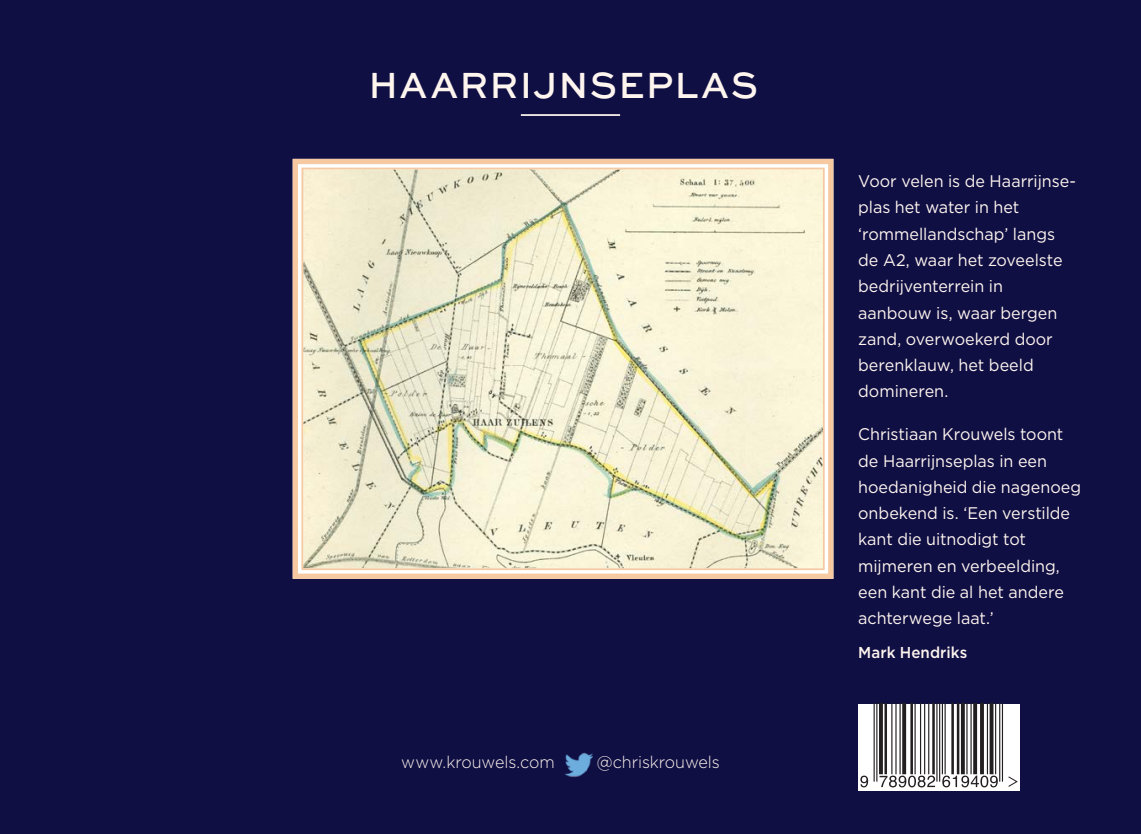
<style>
.page{position:relative;width:1141px;height:834px;background:#fff}
.page>*{position:absolute;margin:0;border:0;box-sizing:border-box;transform-origin:0 0}
.t1{font:38.32px "Sweet Sans Medium SC";letter-spacing:.035em;color:#fef5ef;scale:.96 1}
.body{font:16.8px/26.2px "Gotham";color:#fef5ef;scale:.96 1}
.body-2{font:300 16.8px "Gotham";letter-spacing:-.005em;color:#fef5ef;scale:.96 1}
.body-3{font:500 15.75px "Gotham";letter-spacing:.005em;color:#fef5ef;scale:.96 1}
</style>
<div class="page">
<div style="left:0;top:0;width:1141px;height:833px;background:#100f44"></div>
<img style="left:565px;top:752px;width:28px;height:25px">
<svg style="left:292px;top:158px;width:542px;height:421px;background:#edd1ba"></svg>
<svg style="left:301px;top:167px;width:525px;height:404px;background:#ebe7cb"></svg>
<svg style="left:858px;top:703px;width:161px;height:87px;background:#f0f0f1"></svg>
<hr style="left:876px;top:703px;width:1px;height:78px;background:#231f20">
<hr style="left:874px;top:703px;width:1px;height:78px;background:#231f20">
<svg style="left:879px;top:703px;width:4px;height:71px"></svg>
<hr style="left:884px;top:703px;width:3px;height:71px;background:#231f20">
<hr style="left:899px;top:703px;width:2px;height:71px;background:#231f20">
<hr style="left:895px;top:703px;width:2px;height:71px;background:#231f20">
<hr style="left:891px;top:703px;width:1px;height:71px;background:#231f20">
<svg style="left:902px;top:703px;width:4px;height:71px"></svg>
<hr style="left:910px;top:703px;width:3px;height:71px;background:#231f20">
<hr style="left:928px;top:703px;width:1px;height:71px;background:#231f20">
<hr style="left:924px;top:703px;width:1px;height:71px;background:#231f20">
<hr style="left:920px;top:703px;width:1px;height:71px;background:#231f20">
<hr style="left:914px;top:703px;width:2px;height:71px;background:#231f20">
<hr style="left:932px;top:703px;width:3px;height:71px;background:#231f20">
<hr style="left:945px;top:703px;width:1px;height:71px;background:#231f20">
<hr style="left:942px;top:703px;width:1px;height:71px;background:#231f20">
<hr style="left:939px;top:703px;width:1px;height:78px;background:#231f20">
<hr style="left:936px;top:703px;width:1px;height:78px;background:#231f20">
<hr style="left:957px;top:703px;width:2px;height:71px;background:#231f20">
<hr style="left:951px;top:703px;width:3px;height:71px;background:#231f20">
<svg style="left:961px;top:703px;width:4px;height:71px"></svg>
<hr style="left:970px;top:703px;width:2px;height:71px;background:#231f20">
<hr style="left:966px;top:703px;width:2px;height:71px;background:#231f20">
<svg style="left:980px;top:703px;width:4px;height:71px"></svg>
<svg style="left:973px;top:703px;width:4px;height:71px"></svg>
<hr style="left:987px;top:703px;width:1px;height:71px;background:#231f20">
<hr style="left:990px;top:703px;width:3px;height:71px;background:#231f20">
<hr style="left:1002px;top:703px;width:1px;height:78px;background:#231f20">
<hr style="left:999px;top:703px;width:1px;height:78px;background:#231f20">
<hr style="left:995px;top:703px;width:1px;height:71px;background:#231f20">
<svg style="left:860px;top:775px;width:8px;height:12px"></svg>
<svg style="left:879px;top:775px;width:56px;height:12px"></svg>
<svg style="left:942px;top:775px;width:56px;height:12px"></svg>
<svg style="left:1007px;top:775px;width:12px;height:12px"></svg>
<hr style="left:521px;top:114px;width:99px;height:2px;background:#fef5ef">
<p class="t1" style="left:369px;top:63px;width:407px">HAARRIJNSEPLAS</p>
<p class="body-2" style="left:401px;top:751px;width:162px">www.krouwels.com</p>
<p class="body-2" style="left:597px;top:751px;width:130px">@chriskrouwels</p>
<p class="body" style="left:858px;top:168px;width:228px">Voor velen is de Haarrijnse&shy;plas het water in het ‘rommellandschap’ langs de A2, waar het zoveelste bedrijventerrein in aanbouw is, waar bergen zand, overwoekerd door berenklauw, het beeld domineren.</p>
<p class="body" style="left:858px;top:421px;width:234px">Christiaan Krouwels toont de Haarrijnseplas in een hoedanigheid die nagenoeg onbekend is. ‘Een verstilde kant die uitnodigt tot mijmeren en verbeelding, een kant die al het andere achterwege laat.’</p>
<p class="body-3" style="left:858px;top:641px;width:115px">Mark Hendriks</p>
</div>
